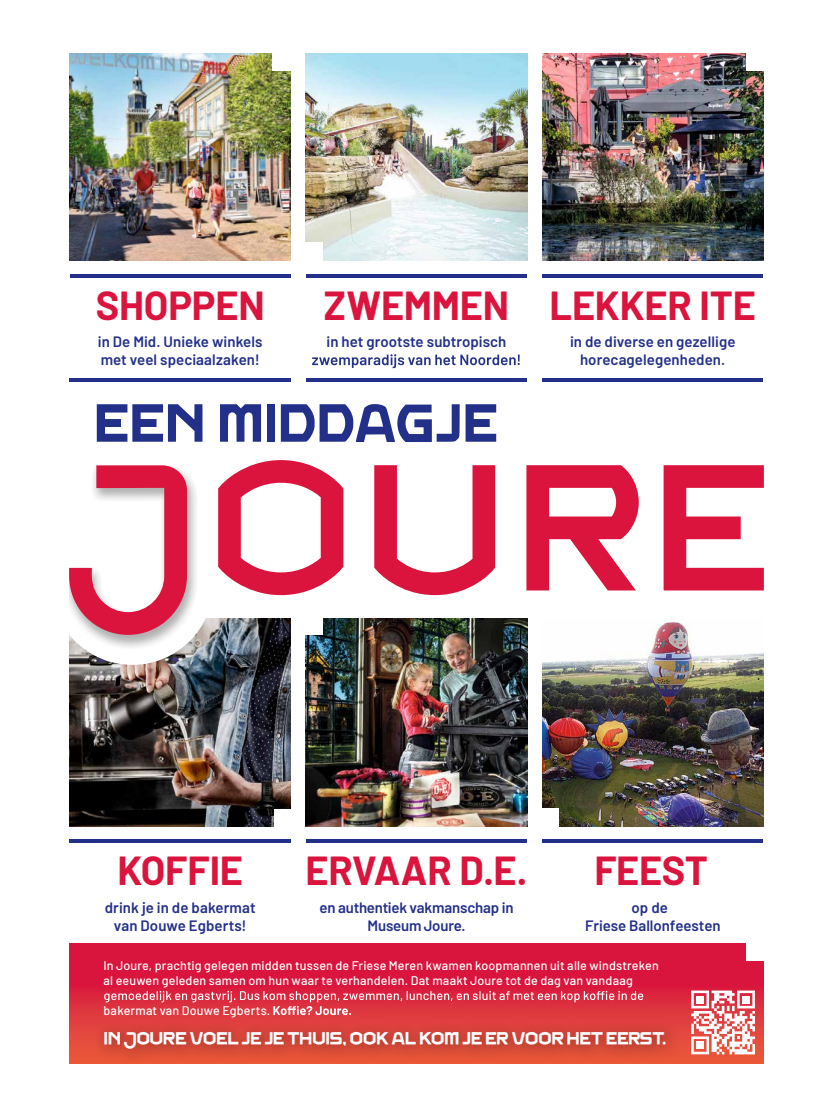
<style>
.page{position:relative;width:833px;height:1117px;background:#fff}
.page>*{position:absolute;margin:0;border:0;box-sizing:border-box;transform-origin:0 0}
.t1{font:700 67.5px "Demid Caps";letter-spacing:-.005em;color:#233089}
.t2{font:700 39.62px "Barlow";letter-spacing:-.005em;color:#da143d}
.t3{font:700 22.12px "Demid Caps";letter-spacing:-.025em;color:#fff}
.t4{font:600 15px/18px "Barlow";color:#233089;text-align:center}
.t5{font:500 12.5px/15px "Barlow";letter-spacing:.015em;color:#fff}
</style>
<div class="page">
<svg style="left:69px;top:943px;width:695px;height:120px;background:#db1f3d"></svg>
<img style="left:69px;top:664px;width:222px;height:161px">
<img style="left:305px;top:618px;width:222px;height:207px">
<img style="left:542px;top:620px;width:222px;height:205px">
<hr style="left:69px;top:839px;width:221px;height:4px;background:#233089">
<hr style="left:306px;top:839px;width:221px;height:4px;background:#233089">
<hr style="left:542px;top:839px;width:221px;height:4px;background:#233089">
<svg style="left:526px;top:465px;width:113px;height:125px"></svg>
<svg style="left:663px;top:465px;width:101px;height:125px"></svg>
<svg style="left:374px;top:465px;width:121px;height:130px"></svg>
<svg style="left:69px;top:460px;width:274px;height:204px"></svg>
<img style="left:69px;top:53px;width:222px;height:207px">
<img style="left:305px;top:53px;width:222px;height:207px">
<img style="left:542px;top:53px;width:222px;height:207px">
<hr style="left:70px;top:274px;width:221px;height:3px;background:#233089">
<hr style="left:306px;top:274px;width:221px;height:3px;background:#233089">
<hr style="left:542px;top:274px;width:221px;height:3px;background:#233089">
<svg style="left:312px;top:354px;width:208px;height:14px"></svg>
<svg style="left:104px;top:990px;width:539px;height:24px;background:#df4757"></svg>
<svg style="left:69px;top:378px;width:221px;height:3px"></svg>
<svg style="left:306px;top:378px;width:221px;height:3px"></svg>
<svg style="left:542px;top:378px;width:221px;height:3px"></svg>
<svg style="left:95px;top:1022px;width:584px;height:40px;background:#d54737"></svg>
<svg style="left:691px;top:990px;width:64px;height:64px"></svg>
<div style="left:696px;top:995px;width:8px;height:8px;background:#fff"></div>
<div style="left:742px;top:995px;width:8px;height:8px;background:#fff"></div>
<div style="left:696px;top:1041px;width:8px;height:7px;background:#fff"></div>
<div style="left:541px;top:808px;width:18px;height:18px;background:#fff"></div>
<div style="left:274px;top:809px;width:18px;height:18px;background:#fff"></div>
<div style="left:304px;top:616px;width:19px;height:18px;background:#fff"></div>
<div style="left:746px;top:942px;width:18px;height:18px;background:#fff"></div>
<div style="left:304px;top:242px;width:19px;height:18px;background:#fff"></div>
<div style="left:746px;top:53px;width:18px;height:18px;background:#fff"></div>
<div style="left:273px;top:53px;width:18px;height:18px;background:#fff"></div>
<h2 class="t2" style="left:96px;top:276px;width:170px">SHOPPEN</h2>
<p class="t4" style="left:98px;top:331px;width:166px;text-align:left">in De Mid. Unieke winkels met veel speciaalzaken!</p>
<h1 class="t1" style="left:94px;top:390px;width:406px">EEN MIDDAGJE</h1>
<h2 class="t2" style="left:324px;top:276px;width:187px">ZWEMMEN</h2>
<p class="t4" style="left:326px;top:331px;width:181px">in het grootste subtropisch</p>
<h2 class="t2" style="left:549px;top:276px;width:208px">LEKKER ITE</h2>
<p class="t4" style="left:570px;top:331px;width:167px">in de diverse en gezellige horecagelegenheden.</p>
<h2 class="t2" style="left:117px;top:841px;width:127px">KOFFIE</h2>
<p class="t4" style="left:105px;top:896px;width:152px">drink je in de bakermat van Douwe Egberts!</p>
<h2 class="t2" style="left:305px;top:841px;width:223px">ERVAAR D.E.</h2>
<p class="t4" style="left:320px;top:896px;width:195px">en authentiek vakmanschap in<br>Museum Joure.</p>
<h2 class="t2" style="left:594px;top:841px;width:115px">FEEST</h2>
<p class="t4" style="left:585px;top:896px;width:137px">op de<br>Friese Ballonfeesten</p>
<p class="t5" style="left:104px;top:956px;width:557px">In Joure, prachtig gelegen midden tussen de Friese Meren kwamen koopmannen uit alle windstreken al eeuwen geleden samen om hun waar te verhandelen. Dat maakt Joure tot de dag van vandaag</p>
<p class="t5" style="left:104px;top:1001px;width:168px">bakermat van Douwe Egberts.</p>
<h3 class="t3" style="left:104px;top:1027px;width:564px">INjOURE VOEL JEJE THUIS, OOKAL KOM JEER VOOR HETEERST.</h3>
</div>
